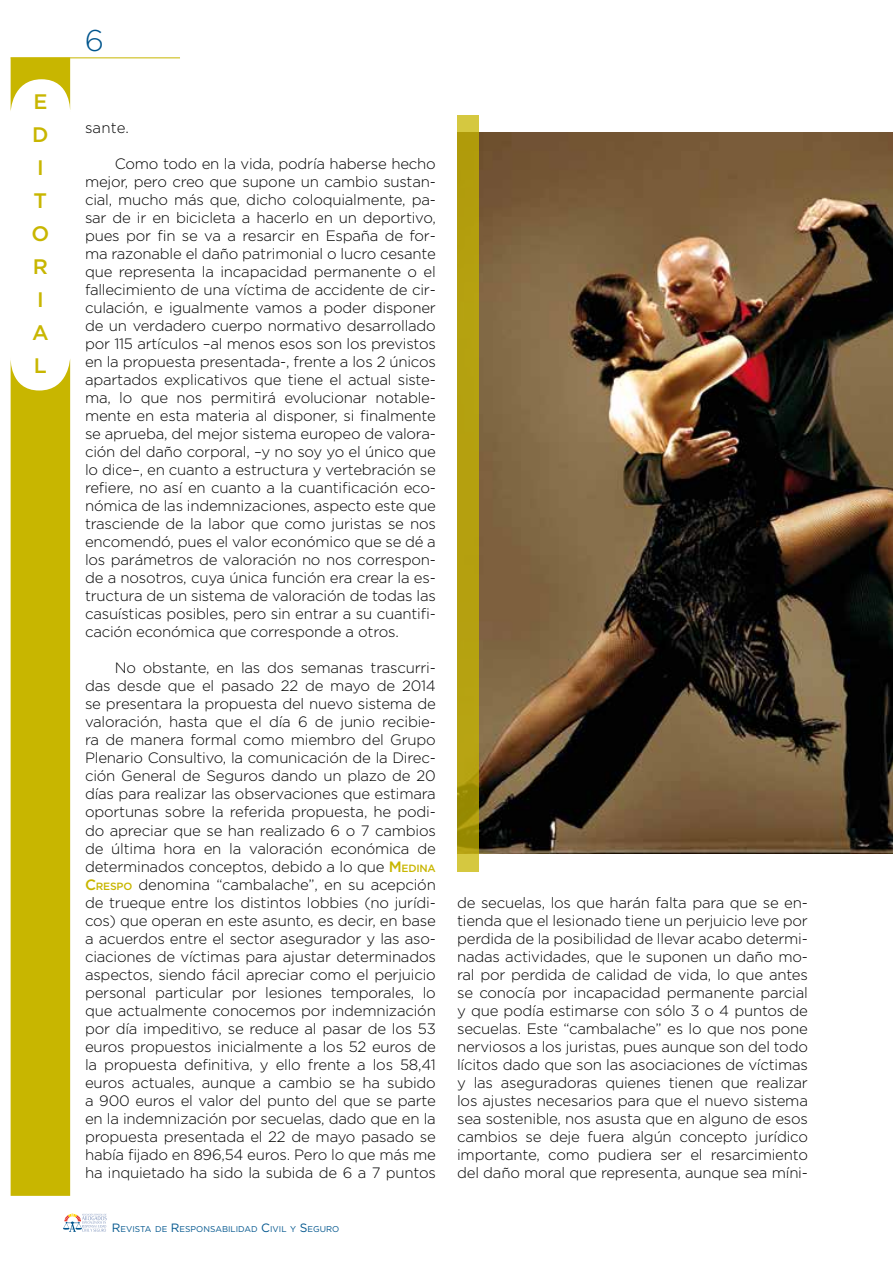
<style>
.page{position:relative;width:893px;height:1263px;background:#fff}
.page>*{position:absolute;margin:0;border:0;box-sizing:border-box;transform-origin:0 0}
.t1{font:300 30px "Gotham";color:#00558d}
.t2{font:500 21px/33px "Gotham";color:#c8b600}
.t3{font:300 15px/18px "Gotham";letter-spacing:-.015em;color:#000;text-align:justify}
.t4{font:8.4px "Gotham";color:#00558d}
.s1{font-weight:500;color:#c8b600}
.s2{font-weight:500;font-size:10.5px;color:#c8b600}
.s3{font-size:12px}
</style>
<div class="page">
<svg style="left:63px;top:1213px;width:44px;height:19px"></svg>
<hr style="left:11px;top:57px;width:169px;height:1px;background:#c8b600">
<svg style="left:11px;top:57px;width:60px;height:53px"></svg>
<svg style="left:10px;top:360px;width:60px;height:836px;fill:#c8b600"></svg>
<img style="left:478px;top:133px;width:415px;height:720px">
<svg style="left:457px;top:115px;width:21px;height:756px;fill:#b5a00f"></svg>
<h2 class="t2" style="left:31px;top:85px;width:19px">E<br>D<br>I<br>T<br>O<br>R<br>I<br>A<br>L</h2>
<h1 class="t1" style="left:85px;top:24px;width:21px">6</h1>
<p class="t3" style="left:85px;top:118px;width:45px">sante.</p>
<p class="t3" style="left:85px;top:154px;width:352px;text-indent:30px">Como todo en la vida, podría haberse hecho mejor, pero creo que supone un cambio sustan&shy;cial, mucho más que, dicho coloquialmente, pa&shy;sar de ir en bicicleta a hacerlo en un deportivo, pues por fin se va a resarcir en España de for&shy;ma razonable el daño patrimonial o lucro cesante que representa la incapacidad permanente o el fallecimiento de una víctima de accidente de cir&shy;culación, e igualmente vamos a poder disponer de un verdadero cuerpo normativo desarrollado por 115 artículos –al menos esos son los previstos en la propuesta presentada-, frente a los 2 únicos apartados explicativos que tiene el actual siste&shy;ma, lo que nos permitirá evolucionar notable&shy;mente en esta materia al disponer, si finalmente se aprueba, del mejor sistema europeo de valora&shy;ción del daño corporal, –y no soy yo el único que lo dice–, en cuanto a estructura y vertebración se refiere, no así en cuanto a la cuantificación eco&shy;nómica de las indemnizaciones, aspecto este que trasciende de la labor que como juristas se nos encomendó, pues el valor económico que se dé a los parámetros de valoración no nos correspon&shy;de a nosotros, cuya única función era crear la es&shy;tructura de un sistema de valoración de todas las casuísticas posibles, pero sin entrar a su cuantifi&shy;cación económica que corresponde a otros.</p>
<p class="t3" style="left:85px;top:659px;width:352px;text-indent:30px">No obstante, en las dos semanas trascurri&shy;das desde que el pasado 22 de mayo de 2014 se presentara la propuesta del nuevo sistema de valoración, hasta que el día 6 de junio recibie&shy;ra de manera formal como miembro del Grupo Plenario Consultivo, la comunicación de la Direc&shy;ción General de Seguros dando un plazo de 20 días para realizar las observaciones que estimara oportunas sobre la referida propuesta, he podi&shy;do apreciar que se han realizado 6 o 7 cambios de última hora en la valoración económica de determinados conceptos, debido a lo que <span class="s1">M</span> <span class="s2">EDINA </span><span class="s1">C</span><span class="s2">RESPO</span> denomina “cambalache”, en su acepción de trueque entre los distintos lobbies (no jurídi&shy;cos) que operan en este asunto, es decir, en base a acuerdos entre el sector asegurador y las aso&shy;ciaciones de víctimas para ajustar determinados aspectos, siendo fácil apreciar como el perjuicio personal particular por lesiones temporales, lo que actualmente conocemos por indemnización por día impeditivo, se reduce al pasar de los 53 euros propuestos inicialmente a los 52 euros de la propuesta definitiva, y ello frente a los 58,41 euros actuales, aunque a cambio se ha subido a 900 euros el valor del punto del que se parte en la indemnización por secuelas, dado que en la propuesta presentada el 22 de mayo pasado se había fijado en 896,54 euros. Pero lo que más me ha inquietado ha sido la subida de 6 a 7 puntos</p>
<p class="t4" style="left:112px;top:1224px;width:229px"><span class="s3">R</span>EVISTA DE <span class="s3">R</span>ESPONSABILIDAD <span class="s3">C</span>IVIL Y <span class="s3">S</span>EGURO</p>
<p class="t3" style="left:457px;top:893px;width:352px">de secuelas, los que harán falta para que se en&shy;tienda que el lesionado tiene un perjuicio leve por perdida de la posibilidad de llevar acabo determi&shy;nadas actividades, que le suponen un daño mo&shy;ral por perdida de calidad de vida, lo que antes se conocía por incapacidad permanente parcial y que podía estimarse con sólo 3 o 4 puntos de secuelas. Este “cambalache” es lo que nos pone nerviosos a los juristas, pues aunque son del todo lícitos dado que son las asociaciones de víctimas y las aseguradoras quienes tienen que realizar los ajustes necesarios para que el nuevo sistema sea sostenible, nos asusta que en alguno de esos cambios se deje fuera algún concepto jurídico importante, como pudiera ser el resarcimiento del daño moral que representa, aunque sea míni-</p>
</div>
